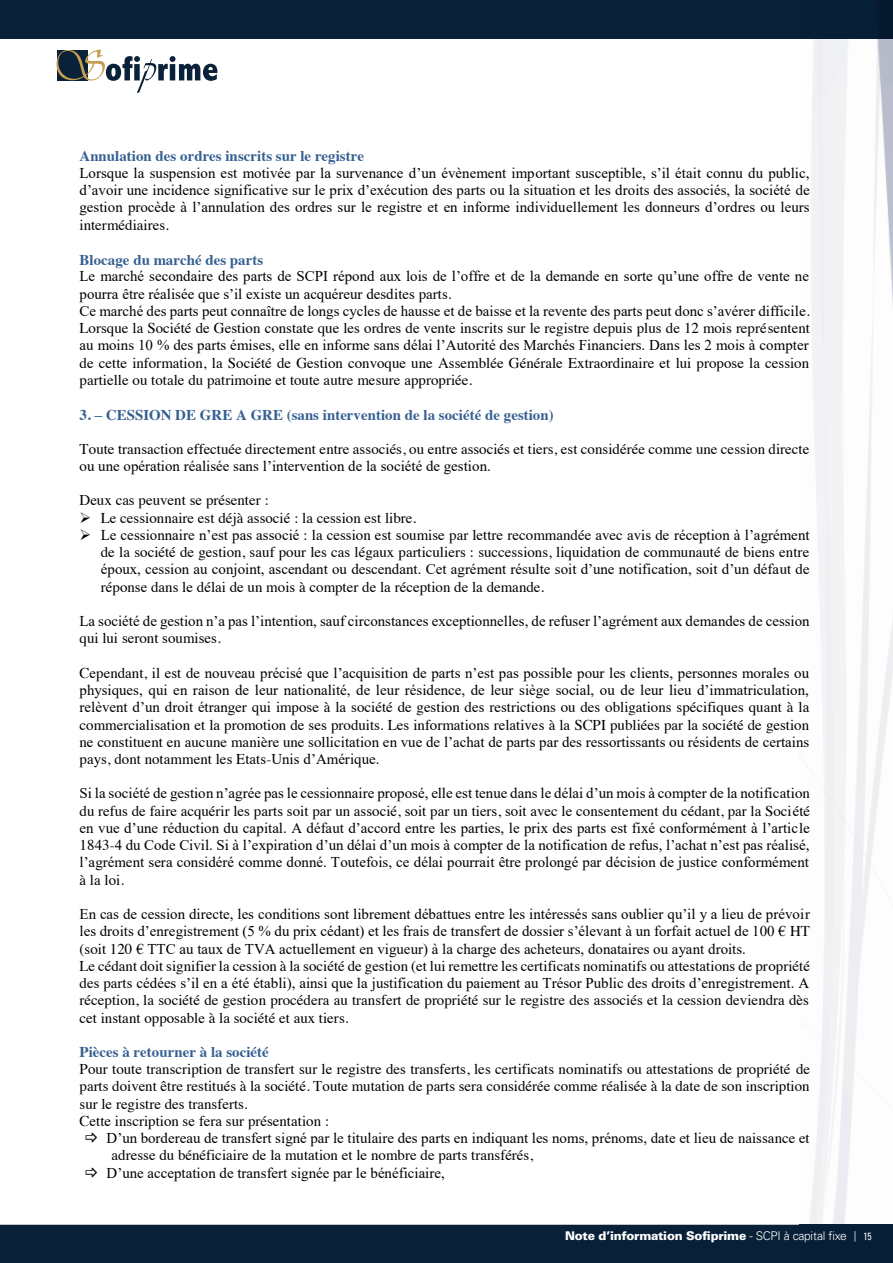
<style>
.page{position:relative;width:893px;height:1263px;background:#fff}
.page>*{position:absolute;margin:0;border:0;box-sizing:border-box;transform-origin:0 0}
.t1{font:14.85px/17.1px "Times New Roman";color:#000;text-align:justify}
.t2{font:14.85px/17.2px "Times";color:#000}
.t3{font:700 14.85px "Times";color:#366092}
.t4{font:900 12px "Univers";letter-spacing:-.02em;color:#fff}
.s1{font-family:"Times"}
.s2{font-family:"Times New Roman"}
.s3{font-weight:300}
.s4{font-weight:400;font-stretch:condensed;font-size:10.5px}
</style>
<div class="page">
<img style="left:799px;top:0;width:94px;height:1225px">
<svg style="left:57px;top:49px;width:160px;height:44px"></svg>
<div style="left:0;top:0;width:799px;height:38px;background:#092138"></div>
<div style="left:0;top:1225px;width:893px;height:38px;background:#092138"></div>
<p class="t3" style="left:80px;top:150px;width:286px">Annulation des ordres inscrits sur le registre</p>
<p class="t1" style="left:80px;top:164px;width:732px">Lorsque la suspension est motivée par la survenance d’un évènement important susceptible, s’il était connu du public, d’avoir une incidence significative sur le prix d’exécution des parts ou la situation et les droits des associés, la société <span class="s1">de </span>gestion procède à l’annulation des ordres sur le registre et en informe individuellement les donneurs d’ordres ou leurs</p>
<p class="t2" style="left:80px;top:217px;width:91px">intermédiaires.</p>
<p class="t3" style="left:80px;top:253px;width:185px">Blocage du marché des parts</p>
<p class="t1" style="left:80px;top:268px;width:732px;text-align:left">Le marché secondaire des parts de SCPI répond aux lois de l’offre et de la demande en sorte qu’une offre de vente ne pourra être réalisée que s’il existe un acquéreur desd<span class="s1">ites parts.<br></span>Ce marché des parts peut connaître de longs cycles de hausse et de baisse et la revente des parts peut donc s’avérer difficil<span class="s1">e.</span></p>
<p class="t2" style="left:80px;top:321px;width:732px">Lorsque la Société de Gestion constate que les ordres de vente inscrits sur le registre depuis plus de 12 mois représentent</p>
<p class="t1" style="left:80px;top:337px;width:731px">au moins 10 % des parts émises, elle en informe sans délai l’Autorité des Marchés Financiers. Dans les 2 mois à compter</p>
<p class="t2" style="left:80px;top:355px;width:731px">de cette information, la Société de Gestion convoque une Assemblée Générale Extraordinaire et lui propose la cession partielle ou totale du patrimoine et toute autre mesure appropriée.</p>
<p class="t3" style="left:80px;top:408px;width:476px">3. <span class="s2">–</span> CESSION DE GRE A GRE (sans intervention de la société de gestion)</p>
<p class="t2" style="left:80px;top:441px;width:731px">Toute transaction effectuée directement entre associés, ou entre associés et tiers, est considérée comme une cession directe</p>
<p class="t1" style="left:80px;top:457px;width:413px"><span class="s1">o</span>u une opération réalisée sans l’intervention de la société de gestion.</p>
<p class="t2" style="left:101px;top:493px;width:710px;text-indent:-21px">Deux cas peuvent se présenter :<br>Le cessionnaire est déjà associé : la cession est libre.<br><span class="s2">Le cessionnaire n’est pas associé</span> : la cession est soumise par lettre recommandée avec avis de <span class="s2">réception à l’agrément </span>de la société de gestion, sauf pour les cas légaux particuliers : successions, liquidation de communauté de biens entre</p>
<p class="t1" style="left:101px;top:561px;width:710px">époux, cession au conjoint, ascendant ou descendant. Cet agrément résulte soit d’une notification, soit d’un défa<span class="s1">ut de</span></p>
<p class="t2" style="left:101px;top:579px;width:445px">réponse dans le délai de un mois à compter de la réception de la demande.</p>
<p class="t1" style="left:80px;top:612px;width:732px">La société de gestion n’a pas l’intention, sauf circonstances exceptionnelles, de refuser l’agrément aux demandes de cession</p>
<p class="t2" style="left:80px;top:631px;width:143px">qui lui seront soumises.</p>
<p class="t1" style="left:80px;top:664px;width:731px"><span class="s1">Cependant, il est de</span> nouveau précisé que l’acquisition de parts n’est pas possible pour les clients, personnes morales ou physiques, qui en raison de leur nationalité, de leur résidence, de leur siège social, ou de leur lieu d’immatriculation,</p>
<p class="t2" style="left:80px;top:700px;width:731px"><span class="s2">relèvent d’un droit étranger qui</span> impose à la société de gestion des restrictions ou des obligations spécifiques quant à la commercialisation et la promotion de ses produits. Les informations relatives à la SCPI publiées par la société de gestion</p>
<p class="t1" style="left:80px;top:733px;width:731px"><span class="s1">ne constituent en aucune manière une sollic</span>itation en vue de l’achat de parts par des ressortissants ou résidents de certains</p>
<p class="t2" style="left:80px;top:752px;width:301px">pays, dont notamment les Etats-<span class="s2">Unis d’Amérique.</span></p>
<p class="t1" style="left:80px;top:785px;width:732px">Si la société de gestion n’agrée pas le cessionnaire proposé, elle est tenue dans le délai d’un mois à compter de la notific<span class="s1">ation</span></p>
<p class="t2" style="left:80px;top:803px;width:732px">du refus de faire acquérir les parts soit par un associé, soit par un tiers, soit avec le consentement du cédant, par la Société</p>
<p class="t1" style="left:80px;top:819px;width:732px">en vue d’une réduction du capital. A défaut d’accord entre les parties, le prix des parts est fixé conformément à l’artic<span class="s1">le 1843-</span>4 du Code Civil. Si à l’expiration d’un délai d’un mois à compter de la notification de refus, l’achat n’est pas réalisé, l’agrément sera considéré comme donné. Toutefois, ce délai pourrait être prolongé par décision de justice conformément</p>
<p class="t2" style="left:80px;top:872px;width:46px">à la loi.</p>
<p class="t1" style="left:80px;top:905px;width:732px">En cas de cession directe, les conditions sont librement débattues entre les intéressés sans oublier qu’il y a lieu de prévoi<span class="s1">r </span>les droits d’enregistrement (5 % du prix cédant) et les frais de transfert de dossier s’élevant à un forfait actuel de 100 € <span class="s1">HT (soit 120</span> € TTC au taux de TVA actuellement en vigueur) à la charge des acheteurs, donataires ou ayant droits.</p>
<p class="t2" style="left:80px;top:958px;width:732px">Le cédant doit signifier la cession à la société de gestion (et lui remettre les certificats nominatifs ou attestations de propriété</p>
<p class="t1" style="left:80px;top:974px;width:731px"><span class="s1">des parts</span> cédées s’il en a été établi), ainsi que la justification du paiement au Trésor Public des droits d’enregistrement. A</p>
<p class="t2" style="left:80px;top:993px;width:731px">réception, la société de gestion procédera au transfert de propriété sur le registre des associés et la cession deviendra dès cet instant opposable à la société et aux tiers.</p>
<p class="t3" style="left:80px;top:1046px;width:191px">Pièces à retourner à la société</p>
<p class="t2" style="left:80px;top:1062px;width:732px">Pour toute transcription de transfert sur le registre des transferts, les certificats nominatifs ou attestations de propriété de parts doivent être restitués à la société. Toute mutation de parts sera considérée comme réalisée à la date de son inscription sur le registre des transferts.<br>Cette inscription se fera sur présentation :</p>
<p class="t1" style="left:107px;top:1130px;width:705px">D’un bordereau de transfert signé par le titulaire des parts en indiquant les noms, prénoms, date et lieu de <span class="s1">naissance et</span></p>
<p class="t2" style="left:112px;top:1148px;width:423px">adresse du bénéficiaire de la mutation et le nombre de parts transférés,</p>
<p class="t1" style="left:107px;top:1164px;width:340px">D’une acceptation de transfert signée par le bénéficiaire,</p>
<p class="t4" style="left:565px;top:1232px;width:308px">Note d’information Sofiprime <span class="s3">- SCPI à capital fixe</span> <span class="s4">| 15</span></p>
</div>
